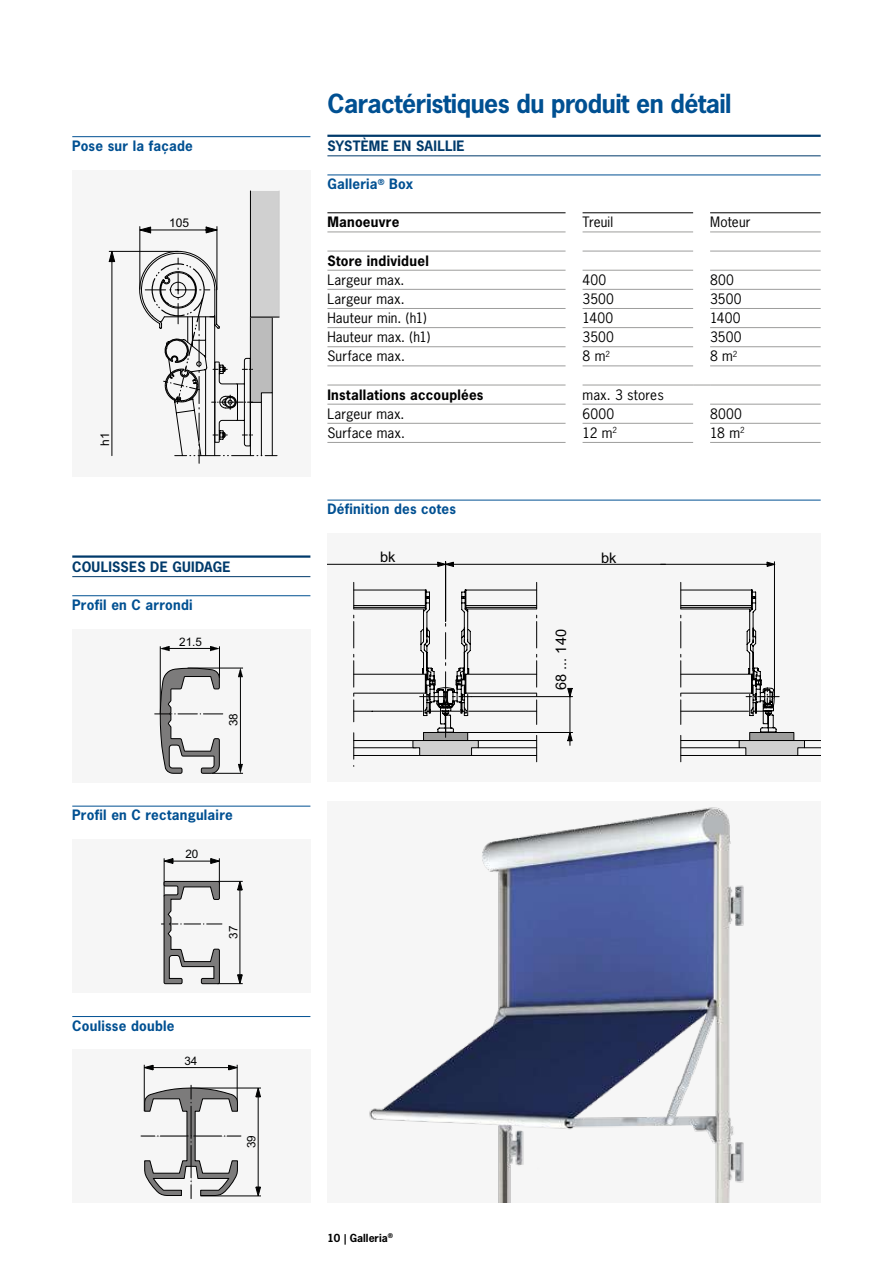
<style>
.page{position:relative;width:893px;height:1263px;background:#fff}
.page>*{position:absolute;margin:0;border:0;box-sizing:border-box;transform-origin:0 0}
.t1{font:700 24.75px "News Gothic";letter-spacing:-.02em;color:#005092}
.t2{font:14.55px "Arial";color:#000}
.t3{font:13.5px "News Gothic";letter-spacing:.015em;color:#000}
.t4{font:700 13.5px "News Gothic";letter-spacing:.02em;color:#005092}
.t5{font:700 13.5px "News Gothic";letter-spacing:.02em;color:#000}
.t6{font:700 13.5px "News Gothic";letter-spacing:.015em;color:#003a6b}
.t7{font:12px "Arial";color:#000}
.t8{font:11.7px "Arial";color:#010202}
.t9{font:700 10.5px "News Gothic";color:#000}
</style>
<div class="page">
<div style="left:72px;top:1050px;width:238px;height:153px;background:#f6f6f6"></div>
<hr style="left:144px;top:1065px;width:1px;height:46px;background:#010202">
<hr style="left:237px;top:1065px;width:1px;height:46px;background:#010202">
<svg style="left:144px;top:1065px;width:9px;height:5px"></svg>
<svg style="left:228px;top:1065px;width:9px;height:5px"></svg>
<hr style="left:153px;top:1067px;width:76px;height:1px;background:#010202">
<hr style="left:200px;top:1196px;width:61px;height:1px;background:#010202">
<hr style="left:191px;top:1088px;width:70px;height:1px;background:#010202">
<svg style="left:256px;top:1187px;width:5px;height:9px"></svg>
<svg style="left:256px;top:1088px;width:5px;height:9px"></svg>
<hr style="left:258px;top:1097px;width:1px;height:90px;background:#010202">
<svg style="left:141px;top:1085px;width:100px;height:113px"></svg>
<div style="left:72px;top:170px;width:238px;height:306px;background:#f6f6f6"></div>
<svg style="left:109px;top:191px;width:170px;height:272px"></svg>
<div style="left:327px;top:801px;width:494px;height:402px;background:#f6f6f6"></div>
<img style="left:369px;top:807px;width:375px;height:396px">
<div style="left:72px;top:629px;width:238px;height:153px;background:#f6f6f6"></div>
<hr style="left:188px;top:668px;width:55px;height:1px;background:#010202">
<hr style="left:212px;top:773px;width:31px;height:1px;background:#010202">
<svg style="left:238px;top:668px;width:5px;height:9px"></svg>
<svg style="left:238px;top:764px;width:5px;height:9px"></svg>
<hr style="left:240px;top:676px;width:1px;height:89px;background:#010202">
<hr style="left:160px;top:646px;width:1px;height:68px;background:#010202">
<hr style="left:219px;top:646px;width:1px;height:32px;background:#010202">
<svg style="left:160px;top:646px;width:10px;height:5px"></svg>
<svg style="left:210px;top:646px;width:10px;height:5px"></svg>
<hr style="left:169px;top:648px;width:42px;height:1px;background:#010202">
<svg style="left:155px;top:667px;width:68px;height:107px"></svg>
<div style="left:72px;top:839px;width:238px;height:153px;background:#f6f6f6"></div>
<svg style="left:161px;top:858px;width:82px;height:126px"></svg>
<div style="left:327px;top:533px;width:494px;height:249px;background:#f6f6f6"></div>
<svg style="left:327px;top:562px;width:494px;height:204px"></svg>
<hr style="left:72px;top:555px;width:238px;height:3px;background:#003a6b">
<hr style="left:72px;top:576px;width:238px;height:1px;background:#003a6b">
<hr style="left:72px;top:595px;width:238px;height:1px;background:#005092">
<hr style="left:72px;top:806px;width:238px;height:1px;background:#005092">
<hr style="left:72px;top:1016px;width:238px;height:1px;background:#005092">
<hr style="left:72px;top:136px;width:238px;height:1px;background:#005092">
<hr style="left:327px;top:135px;width:494px;height:2px;background:#003a6b">
<hr style="left:327px;top:156px;width:494px;height:1px;background:#003a6b">
<hr style="left:327px;top:500px;width:494px;height:1px;background:#005092">
<hr style="left:327px;top:175px;width:494px;height:1px;background:#005092">
<hr style="left:327px;top:213px;width:239px;height:1px;background:#000">
<hr style="left:583px;top:213px;width:110px;height:1px;background:#000">
<hr style="left:710px;top:213px;width:111px;height:1px;background:#000">
<hr style="left:327px;top:232px;width:239px;height:1px;background:#9d9d9c">
<hr style="left:583px;top:232px;width:110px;height:1px;background:#9d9d9c">
<hr style="left:710px;top:232px;width:111px;height:1px;background:#9d9d9c">
<hr style="left:327px;top:251px;width:239px;height:1px;background:#9d9d9c">
<hr style="left:583px;top:251px;width:110px;height:1px;background:#9d9d9c">
<hr style="left:710px;top:251px;width:111px;height:1px;background:#9d9d9c">
<hr style="left:327px;top:270px;width:239px;height:1px;background:#9d9d9c">
<hr style="left:583px;top:270px;width:110px;height:1px;background:#9d9d9c">
<hr style="left:710px;top:270px;width:111px;height:1px;background:#9d9d9c">
<hr style="left:327px;top:289px;width:239px;height:1px;background:#9d9d9c">
<hr style="left:583px;top:289px;width:110px;height:1px;background:#9d9d9c">
<hr style="left:710px;top:289px;width:111px;height:1px;background:#9d9d9c">
<hr style="left:327px;top:308px;width:239px;height:1px;background:#9d9d9c">
<hr style="left:583px;top:308px;width:110px;height:1px;background:#9d9d9c">
<hr style="left:710px;top:308px;width:111px;height:1px;background:#9d9d9c">
<hr style="left:327px;top:327px;width:239px;height:1px;background:#9d9d9c">
<hr style="left:583px;top:327px;width:110px;height:1px;background:#9d9d9c">
<hr style="left:710px;top:327px;width:111px;height:1px;background:#9d9d9c">
<hr style="left:327px;top:346px;width:239px;height:1px;background:#9d9d9c">
<hr style="left:583px;top:346px;width:110px;height:1px;background:#9d9d9c">
<hr style="left:710px;top:346px;width:111px;height:1px;background:#9d9d9c">
<hr style="left:327px;top:366px;width:239px;height:1px;background:#9d9d9c">
<hr style="left:583px;top:366px;width:110px;height:1px;background:#9d9d9c">
<hr style="left:710px;top:366px;width:111px;height:1px;background:#9d9d9c">
<hr style="left:327px;top:385px;width:239px;height:1px;background:#9d9d9c">
<hr style="left:583px;top:385px;width:110px;height:1px;background:#9d9d9c">
<svg style="left:693px;top:385px;width:17px;height:1px"></svg>
<hr style="left:710px;top:385px;width:111px;height:1px;background:#9d9d9c">
<hr style="left:327px;top:404px;width:239px;height:1px;background:#9d9d9c">
<hr style="left:583px;top:404px;width:110px;height:1px;background:#9d9d9c">
<hr style="left:710px;top:404px;width:111px;height:1px;background:#9d9d9c">
<hr style="left:327px;top:423px;width:239px;height:1px;background:#9d9d9c">
<hr style="left:583px;top:423px;width:110px;height:1px;background:#9d9d9c">
<hr style="left:710px;top:423px;width:111px;height:1px;background:#9d9d9c">
<hr style="left:327px;top:442px;width:239px;height:1px;background:#9d9d9c">
<hr style="left:583px;top:442px;width:110px;height:1px;background:#9d9d9c">
<hr style="left:710px;top:442px;width:111px;height:1px;background:#9d9d9c">
<h1 class="t1" style="left:327px;top:87px;width:406px">Caractéristiques du produit en détail</h1>
<p class="t4" style="left:72px;top:137px;width:122px">Pose sur la façade</p>
<p class="t6" style="left:327px;top:137px;width:139px">SYSTÈME EN SAILLIE</p>
<p class="t7" style="left:169px;top:215px;width:22px">105</p>
<p class="t7" style="left:97px;top:446px;width:15px;rotate:-90deg">h1</p>
<p class="t6" style="left:72px;top:558px;width:160px">COULISSES DE GUIDAGE</p>
<p class="t4" style="left:72px;top:596px;width:122px">Profil en C arrondi</p>
<p class="t8" style="left:179px;top:634px;width:24px">21.5</p>
<p class="t8" style="left:226px;top:726px;width:15px;rotate:-90deg">38</p>
<p class="t4" style="left:72px;top:806px;width:162px">Profil en C rectangulaire</p>
<p class="t8" style="left:185px;top:846px;width:15px">20</p>
<p class="t8" style="left:226px;top:938px;width:15px;rotate:-90deg">37</p>
<p class="t4" style="left:72px;top:1017px;width:104px">Coulisse double</p>
<p class="t8" style="left:184px;top:1053px;width:15px">34</p>
<p class="t8" style="left:244px;top:1148px;width:15px;rotate:-90deg">39</p>
<p class="t4" style="left:327px;top:175px;width:87px">Galleria<sup>®</sup> Box</p>
<p class="t5" style="left:327px;top:213px;width:73px">Manoeuvre</p>
<p class="t3" style="left:583px;top:214px;width:32px">Treuil</p>
<p class="t3" style="left:710px;top:214px;width:42px">Moteur</p>
<p class="t5" style="left:327px;top:252px;width:103px">Store individuel</p>
<p class="t3" style="left:327px;top:271px;width:79px">Largeur max.</p>
<p class="t3" style="left:583px;top:271px;width:25px">400</p>
<p class="t3" style="left:710px;top:271px;width:25px">800</p>
<p class="t3" style="left:327px;top:290px;width:79px">Largeur max.</p>
<p class="t3" style="left:583px;top:290px;width:33px">3500</p>
<p class="t3" style="left:710px;top:290px;width:33px">3500</p>
<p class="t3" style="left:327px;top:309px;width:101px">Hauteur min. (h1)</p>
<p class="t3" style="left:583px;top:309px;width:32px">1400</p>
<p class="t3" style="left:710px;top:309px;width:32px">1400</p>
<p class="t3" style="left:327px;top:328px;width:104px">Hauteur max. (h1)</p>
<p class="t3" style="left:583px;top:328px;width:33px">3500</p>
<p class="t3" style="left:710px;top:328px;width:33px">3500</p>
<p class="t3" style="left:327px;top:348px;width:79px">Surface max.</p>
<p class="t3" style="left:583px;top:348px;width:29px">8 m<sup>2</sup></p>
<p class="t3" style="left:710px;top:348px;width:29px">8 m<sup>2</sup></p>
<p class="t5" style="left:327px;top:386px;width:158px">Installations accouplées</p>
<p class="t3" style="left:583px;top:386px;width:83px">max. 3 stores</p>
<p class="t3" style="left:327px;top:405px;width:79px">Largeur max.</p>
<p class="t3" style="left:583px;top:405px;width:33px">6000</p>
<p class="t3" style="left:710px;top:405px;width:33px">8000</p>
<p class="t3" style="left:327px;top:424px;width:79px">Surface max.</p>
<p class="t3" style="left:583px;top:424px;width:36px">12 m<sup>2</sup></p>
<p class="t3" style="left:710px;top:424px;width:36px">18 m<sup>2</sup></p>
<p class="t4" style="left:327px;top:500px;width:130px">Définition des cotes</p>
<p class="t2" style="left:380px;top:547px;width:17px">bk</p>
<p class="t2" style="left:601px;top:548px;width:17px">bk</p>
<p class="t2" style="left:552px;top:690px;width:62px;rotate:-90deg">68 ... 140</p>
<p class="t9" style="left:327px;top:1231px;width:67px">10 | Galleria<sup>®</sup></p>
</div>
